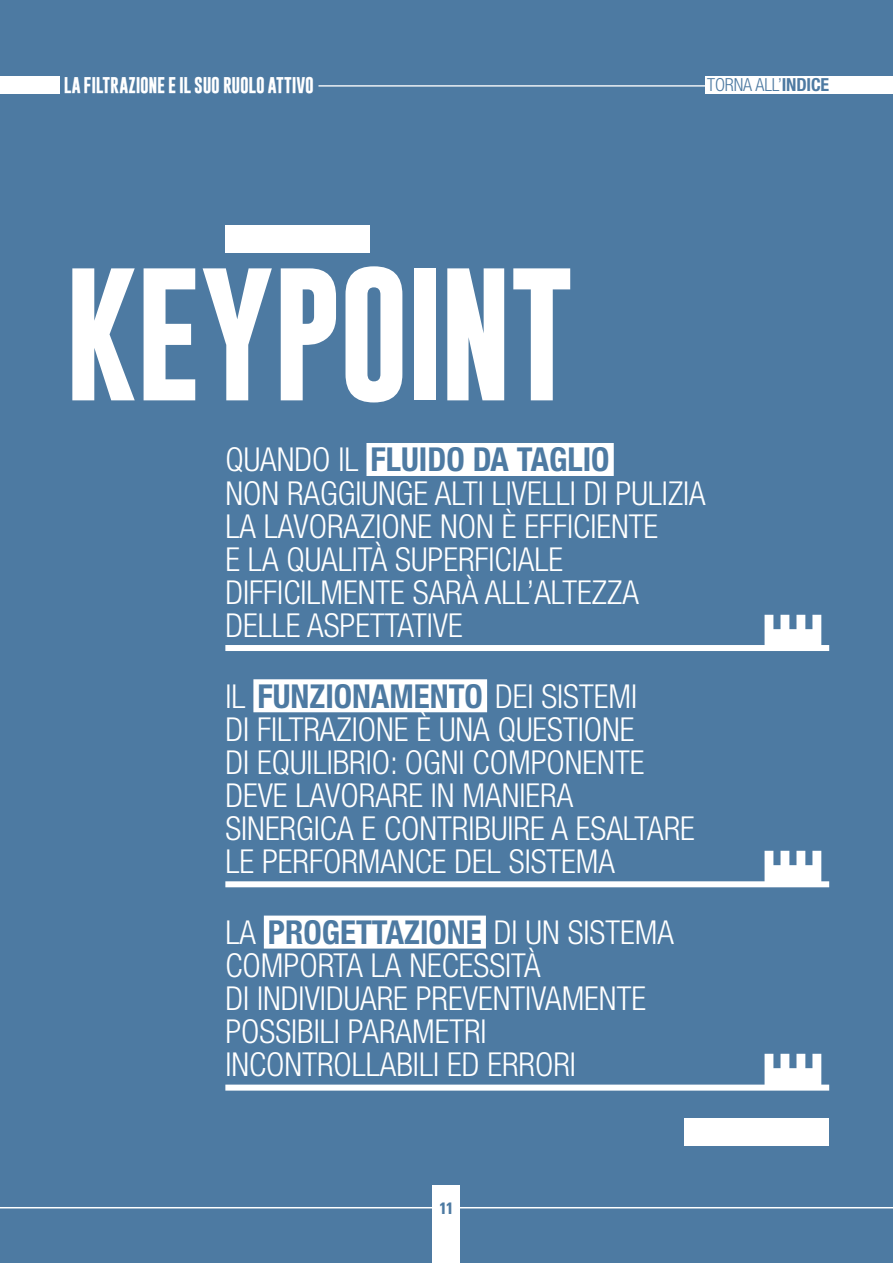
<style>
.page{position:relative;width:893px;height:1263px;background:#4d7aa2}
.page>*{position:absolute;margin:0;border:0;box-sizing:border-box;transform-origin:0 0}
.t1{font:700 135px "Gobold";letter-spacing:-.02em;color:#fff}
.t2{font:300 condensed 33px/33px "Helvetica Neue LT Std";color:#fff}
.t3{font:300 condensed 18px "Helvetica Neue LT Std";letter-spacing:-.01em;color:#4d7aa2}
.t4{font:700 16.5px "Gobold";letter-spacing:-.02em;color:#fff}
.t5{font:700 condensed 16.5px "Univers LT Std";color:#4d7aa2}
.s1{font-weight:700}
.s2{font-weight:700;color:#4d7aa2}
</style>
<div class="page">
<div style="left:705px;top:76px;width:188px;height:18px;background:#fff"></div>
<div style="left:0;top:76px;width:59px;height:18px;background:#fff"></div>
<hr style="left:0;top:1207px;width:893px;height:1px;background:#fff">
<hr style="left:319px;top:85px;width:386px;height:2px;background:#fff">
<div style="left:433px;top:1185px;width:27px;height:78px;background:#fff"></div>
<div style="left:225px;top:225px;width:145px;height:28px;background:#fff"></div>
<div style="left:685px;top:1118px;width:144px;height:28px;background:#fff"></div>
<div style="left:366px;top:443px;width:248px;height:33px;background:#fff"></div>
<div style="left:225px;top:645px;width:604px;height:6px;background:#fff"></div>
<div style="left:253px;top:679px;width:234px;height:33px;background:#fff"></div>
<div style="left:225px;top:881px;width:604px;height:6px;background:#fff"></div>
<div style="left:264px;top:915px;width:222px;height:33px;background:#fff"></div>
<div style="left:225px;top:1084px;width:604px;height:6px;background:#fff"></div>
<svg style="left:765px;top:615px;width:56px;height:30px"></svg>
<svg style="left:765px;top:851px;width:56px;height:30px"></svg>
<svg style="left:765px;top:1054px;width:56px;height:30px"></svg>
<p class="t4" style="left:64px;top:74px;width:252px">LA FILTRAZIONE E IL SUO RUOLO ATTIVO</p>
<p class="t3" style="left:707px;top:75px;width:123px">TORNA ALL’<span class="s1">INDICE</span></p>
<h1 class="t1" style="left:64px;top:246px;width:511px">KEYPOINT</h1>
<p class="t2" style="left:225px;top:443px;width:482px">QUANDO IL <span class="s2">FLUIDO DA TAGLIO<br></span>NON RAGGIUNGE ALTI LIVELLI DI PULIZIA<br>LA LAVORAZIONE NON È EFFICIENTE<br>E LA QUALITÀ SUPERFICIALE<br>DIFFICILMENTE SARÀ ALL’ALTEZZA<br>DELLE ASPETTATIVE</p>
<p class="t2" style="left:225px;top:679px;width:471px">IL <span class="s2">FUNZIONAMENTO</span> DEI SISTEMI<br>DI FILTRAZIONE È UNA QUESTIONE<br>DI EQUILIBRIO: OGNI COMPONENTE<br>DEVE LAVORARE IN MANIERA<br>SINERGICA E CONTRIBUIRE A ESALTARE<br>LE PERFORMANCE DEL SISTEMA</p>
<p class="t2" style="left:225px;top:916px;width:450px">LA <span class="s2">PROGETTAZIONE</span> DI UN SISTEMA<br>COMPORTA LA NECESSITÀ<br>DI INDIVIDUARE PREVENTIVAMENTE<br>POSSIBILI PARAMETRI<br>INCONTROLLABILI ED ERRORI</p>
<p class="t5" style="left:440px;top:1198px;width:15px">11</p>
</div>
